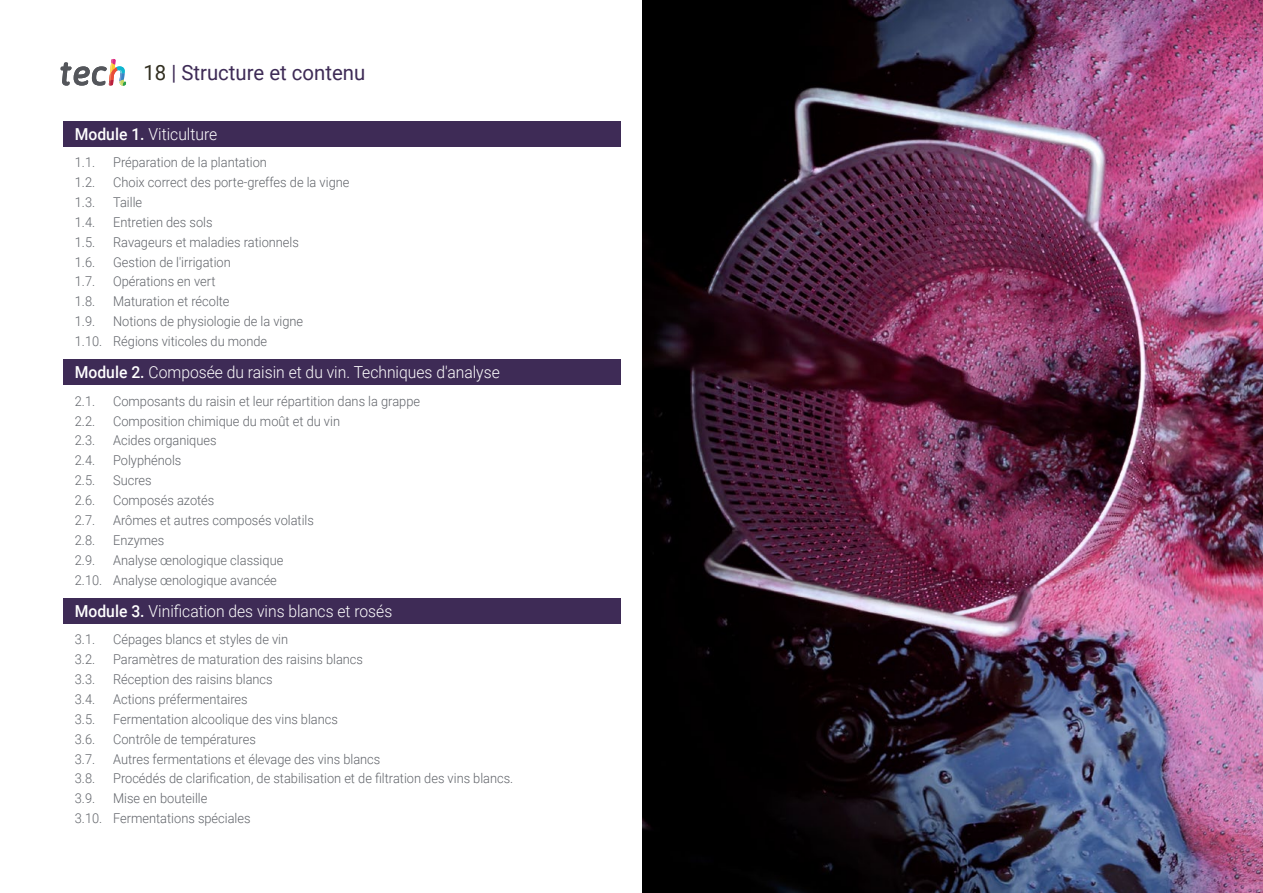
<style>
.page{position:relative;width:1263px;height:893px;background:#fff}
.page>*{position:absolute;margin:0;border:0;box-sizing:border-box;transform-origin:0 0}
.t1{font:21px "Roboto";color:#3e2b56}
.t2{font:300 16.5px "Roboto";color:#fff;scale:.95 1}
.t3{font:300 13.5px/20px "Roboto";color:#61646a;scale:.95 1}
.s1{color:#312e20}
.s2{font-weight:500}
</style>
<div class="page">
<img style="left:642px;top:0;width:621px;height:893px">
<div style="left:64px;top:121px;width:557px;height:25px;background:#3e2b56"></div>
<div style="left:64px;top:360px;width:557px;height:25px;background:#3e2b56"></div>
<div style="left:64px;top:598px;width:557px;height:25px;background:#3e2b56"></div>
<svg style="left:61px;top:59px;width:65px;height:27px"></svg>
<h1 class="t1" style="left:144px;top:57px;width:223px"><span class="s1">18</span> | Structure et contenu</h1>
<p class="t2" style="left:75px;top:123px;width:151px"><span class="s2">Module 1.</span> Viticulture</p>
<p class="t3" style="left:75px;top:152px;width:23px">1.1.</p>
<p class="t3" style="left:113px;top:152px;width:163px">Préparation de la plantation</p>
<p class="t3" style="left:75px;top:172px;width:23px">1.2.</p>
<p class="t3" style="left:113px;top:172px;width:250px">Choix correct des porte-greffes de la vigne</p>
<p class="t3" style="left:75px;top:192px;width:23px">1.3.</p>
<p class="t3" style="left:113px;top:192px;width:32px">Taille</p>
<p class="t3" style="left:75px;top:211px;width:23px">1.4.</p>
<p class="t3" style="left:113px;top:211px;width:106px">Entretien des sols</p>
<p class="t3" style="left:75px;top:231px;width:23px">1.5.</p>
<p class="t3" style="left:113px;top:231px;width:197px">Ravageurs et maladies rationnels</p>
<p class="t3" style="left:75px;top:251px;width:23px">1.6.</p>
<p class="t3" style="left:113px;top:251px;width:125px">Gestion de l'irrigation</p>
<p class="t3" style="left:75px;top:271px;width:23px">1.7.</p>
<p class="t3" style="left:113px;top:271px;width:109px">Opérations en vert</p>
<p class="t3" style="left:75px;top:291px;width:23px">1.8.</p>
<p class="t3" style="left:113px;top:291px;width:124px">Maturation et récolte</p>
<p class="t3" style="left:75px;top:311px;width:23px">1.9.</p>
<p class="t3" style="left:75px;top:311px;width:242px;text-indent:38px">Notions de physiologie de la vigne<br>1.10. Régions viticoles du monde</p>
<p class="t2" style="left:75px;top:361px;width:449px"><span class="s2">Module 2.</span> Composée du raisin et du vin. Techniques d'analyse</p>
<p class="t3" style="left:75px;top:390px;width:23px">2.1.</p>
<p class="t3" style="left:113px;top:390px;width:325px">Composants du raisin et leur répartition dans la grappe</p>
<p class="t3" style="left:75px;top:410px;width:23px">2.2.</p>
<p class="t3" style="left:113px;top:410px;width:240px">Composition chimique du moût et du vin</p>
<p class="t3" style="left:75px;top:430px;width:23px">2.3.</p>
<p class="t3" style="left:113px;top:430px;width:110px">Acides organiques</p>
<p class="t3" style="left:75px;top:450px;width:23px">2.4.</p>
<p class="t3" style="left:113px;top:450px;width:73px">Polyphénols</p>
<p class="t3" style="left:75px;top:470px;width:23px">2.5.</p>
<p class="t3" style="left:113px;top:470px;width:42px">Sucres</p>
<p class="t3" style="left:75px;top:490px;width:23px">2.6.</p>
<p class="t3" style="left:113px;top:490px;width:108px">Composés azotés</p>
<p class="t3" style="left:75px;top:510px;width:23px">2.7.</p>
<p class="t3" style="left:113px;top:510px;width:213px">Arômes et autres composés volatils</p>
<p class="t3" style="left:75px;top:530px;width:23px">2.8.</p>
<p class="t3" style="left:113px;top:530px;width:55px">Enzymes</p>
<p class="t3" style="left:75px;top:550px;width:23px">2.9.</p>
<p class="t3" style="left:75px;top:550px;width:221px;text-indent:38px">Analyse œnologique classique<br>2.10. Analyse œnologique avancée</p>
<p class="t2" style="left:75px;top:600px;width:336px"><span class="s2">Module 3.</span> Vinification des vins blancs et rosés</p>
<p class="t3" style="left:75px;top:629px;width:23px">3.1.</p>
<p class="t3" style="left:113px;top:629px;width:186px">Cépages blancs et styles de vin</p>
<p class="t3" style="left:75px;top:649px;width:23px">3.2.</p>
<p class="t3" style="left:113px;top:649px;width:265px">Paramètres de maturation des raisins blancs</p>
<p class="t3" style="left:75px;top:669px;width:23px">3.3.</p>
<p class="t3" style="left:113px;top:669px;width:170px">Réception des raisins blancs</p>
<p class="t3" style="left:75px;top:689px;width:23px">3.4.</p>
<p class="t3" style="left:113px;top:689px;width:143px">Actions préfermentaires</p>
<p class="t3" style="left:75px;top:708px;width:23px">3.5.</p>
<p class="t3" style="left:113px;top:708px;width:238px">Fermentation alcoolique des vins blancs</p>
<p class="t3" style="left:75px;top:728px;width:23px">3.6.</p>
<p class="t3" style="left:113px;top:728px;width:152px">Contrôle de températures</p>
<p class="t3" style="left:75px;top:748px;width:23px">3.7.</p>
<p class="t3" style="left:113px;top:748px;width:283px">Autres fermentations et élevage des vins blancs</p>
<p class="t3" style="left:75px;top:768px;width:23px">3.8.</p>
<p class="t3" style="left:113px;top:768px;width:423px">Procédés de clarification, de stabilisation et de filtration des vins blancs.</p>
<p class="t3" style="left:75px;top:788px;width:23px">3.9.</p>
<p class="t3" style="left:75px;top:788px;width:186px;text-align:center">Mise en bouteille<br>3.10. Fermentations spéciales</p>
</div>
